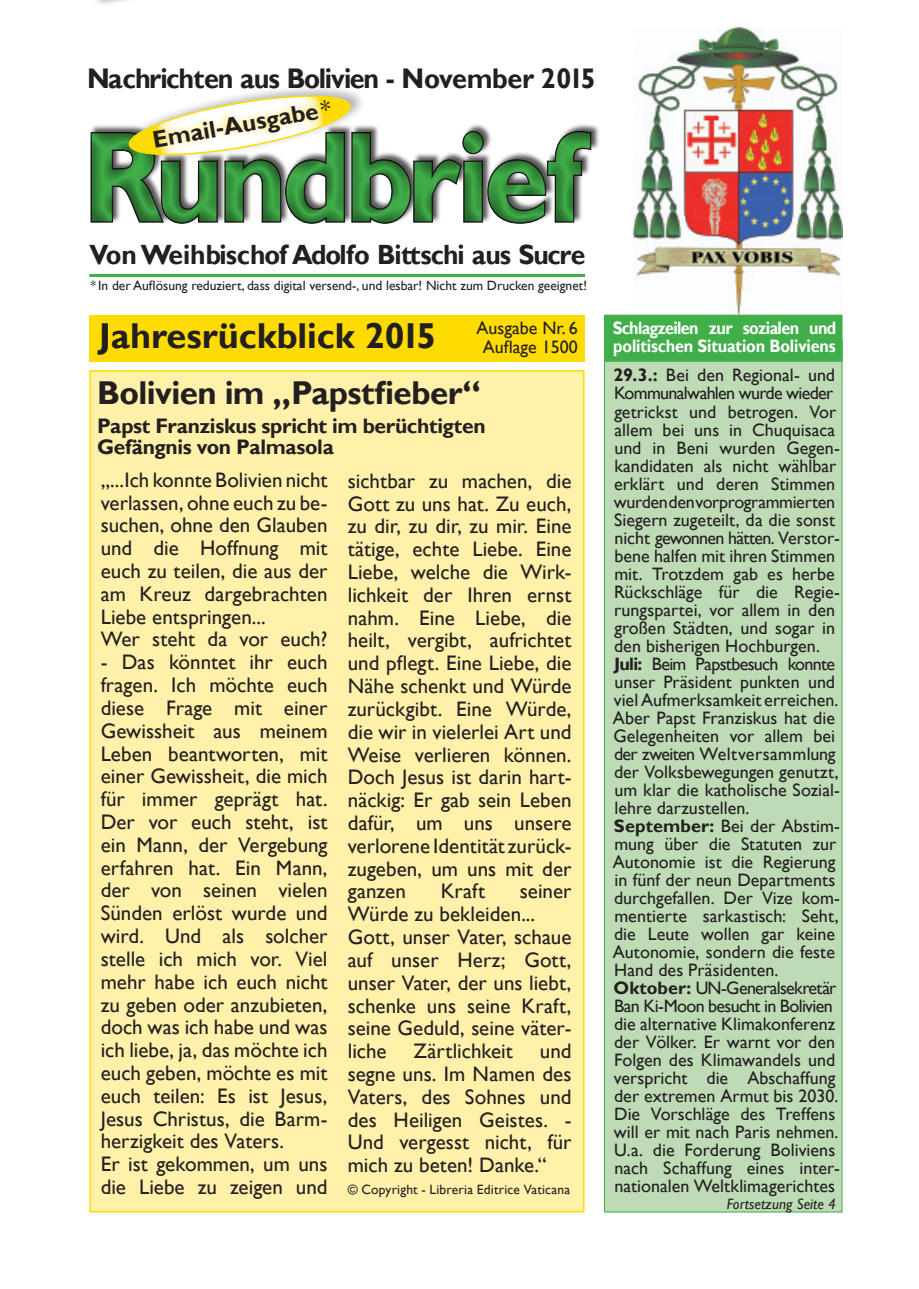
<style>
.page{position:relative;width:919px;height:1289px;background:#fff}
.page>*{position:absolute;margin:0;border:0;box-sizing:border-box;transform-origin:0 0}
.t1{font:700 128.7px "Gill Sans";letter-spacing:-.04em;color:#40ae49;scale:.91 1}
.t2{font:700 36px "Gill Sans";color:#231f20}
.t3{font:700 33px "Gill Sans";letter-spacing:-.015em;color:#231f20}
.t4{font:700 28.35px "Gill Sans";letter-spacing:-.035em;color:#231f20;scale:.95 1}
.t5{font:700 27.75px "Gill Sans";letter-spacing:-.04em;color:#231f20;scale:.95 1}
.t6{font:700 24px "Gill Sans";color:#231f20}
.t7{font:21px/22.8px "Gill Sans";color:#231f20}
.t8{font:700 21px/21px "Gill Sans";letter-spacing:-.015em;color:#231f20}
.t9{font:18px/18px "Gill Sans";color:#231f20}
.t10{font:700 18px/18px "Gill Sans";letter-spacing:-.01em;color:#fff;scale:.9 1}
.t11{font:italic 15px "Gill Sans";color:#231f20}
.t12{font:13.5px "Gill Sans";color:#231f20}
.s1{font-weight:400}
.s2{font-weight:700}
</style>
<div class="page">
<div style="left:89px;top:315px;width:496px;height:46px;background:#ffdc01"></div>
<div style="left:89px;top:370px;width:495px;height:842px;background:#fff0aa;border:2px solid #ffdc01"></div>
<img style="left:633px;top:28px;width:209px;height:286px">
<div style="left:604px;top:340px;width:238px;height:872px;background:#bedbb6;border:1px solid #40ae49"></div>
<div style="left:604px;top:315px;width:238px;height:46px;background:#40ae49"></div>
<hr style="left:89px;top:274px;width:496px;height:3px;background:#40ae49">
<div style="left:128px;top:83px;width:237px;height:76px;background:#231f20;opacity:.32"></div>
<svg style="left:90px;top:92px;width:501px;height:132px"></svg>
<div style="left:141px;top:91px;width:191px;height:62px;background:#ffdc01;opacity:.56"></div>
<h3 class="t4" style="left:87px;top:61px;width:536px">Nachrichten aus Bolivien - November 2015</h3>
<p class="t6" style="left:150px;top:125px;width:182px;rotate:-10deg">Email-Ausgabe <span class="s1">*</span></p>
<h1 class="t1" style="left:83px;top:100px;width:549px">Rundbrief</h1>
<h3 class="t5" style="left:89px;top:238px;width:523px">Von Weihbischof Adolfo Bittschi aus Sucre</h3>
<p class="t12" style="left:90px;top:278px;width:498px">* In der Auflösung reduziert, dass digital versend-, und lesbar! Nicht zum Drucken geeignet!</p>
<h2 class="t2" style="left:99px;top:314px;width:339px">Jahresrückblick 2015</h2>
<p class="t10" style="left:612px;top:319px;width:250px">Schlagzeilen zur sozialen und politischen Situation Boliviens</p>
<p class="t9" style="left:613px;top:367px;width:229px"><span class="s2">29.3.:</span> Bei den Regional- und<br>Kommunalwahlen wurde wieder getrickst und betrogen. Vor allem bei uns in Chuquisaca und in Beni wurden Gegen&shy;kandidaten als nicht wählbar erklärt und deren Stimmen wurden den vorprogrammierten<br>Siegern zugeteilt, da die sonst nicht gewonnen hätten. Verstor&shy;bene halfen mit ihren Stimmen mit. Trotzdem gab es herbe<br>Rückschläge für die Regie&shy;rungspartei, vor allem in den großen Städten, und sogar in den bisherigen Hochburgen.<br><span class="s2">Juli:</span> Beim Papstbesuch konnte unser Präsident punkten und viel Aufmerksamkeit erreichen.<br>Aber Papst Franziskus hat die<br>Gelegenheiten vor allem bei der zweiten Weltversammlung der Volksbewegungen genutzt, um klar die katholische Sozial&shy;lehre darzustellen.<br><span class="s2">September:</span> Bei der Abstim&shy;mung über die Statuten zur<br>Autonomie ist die Regierung in fünf der neun Departments durchgefallen. Der Vize kom&shy;mentierte sarkastisch: Seht, die Leute wollen gar keine<br>Autonomie, sondern die feste<br>Hand des Präsidenten.<br><span class="s2">Oktober:</span> UN-Generalsekretär<br>Ban Ki-Moon besucht in Bolivien die alternative Klimakonferenz der Völker. Er warnt vor den<br>Folgen des Klimawandels und verspricht die Abschaffung der extremen Armut bis 2030.<br>Die Vorschläge des Treffens will er mit nach Paris nehmen.<br>U.a. die Forderung Boliviens nach Schaffung eines inter&shy;nationalen Weltklimagerichtes</p>
<p class="t9" style="left:476px;top:318px;width:103px;line-height:19.5px;text-align:center">Ausgabe Nr. 6<br>Auflage 1500</p>
<h3 class="t3" style="left:97px;top:373px;width:385px">Bolivien im „Papstfieber“</h3>
<p class="t8" style="left:97px;top:416px;width:390px">Papst Franziskus spricht im berüchtigten<br>Gefängnis von Palmasola</p>
<p class="t7" style="left:101px;top:468px;width:228px">„...Ich konnte Bolivien nicht verlassen, ohne euch zu be&shy;suchen, ohne den Glauben und die Hoffnung mit euch zu teilen, die aus der am Kreuz dargebrachten<br>Liebe entspringen...<br>Wer steht da vor euch?</p>
<p class="t7" style="left:101px;top:651px;width:228px">- Das könntet ihr euch fragen. Ich möchte euch diese Frage mit einer<br>Gewissheit aus meinem<br>Leben beantworten, mit einer Gewissheit, die mich für immer geprägt hat.<br>Der vor euch steht, ist ein Mann, der Vergebung erfahren hat. Ein Mann, der von seinen vielen<br>Sünden erlöst wurde und wird. Und als solcher stelle ich mich vor. Viel mehr habe ich euch nicht zu geben oder anzubieten, doch was ich habe und was ich liebe, ja, das möchte ich euch geben, möchte es mit euch teilen: Es ist Jesus,<br>Jesus Christus, die Barm&shy;herzigkeit des Vaters.<br>Er ist gekommen, um uns die Liebe zu zeigen und</p>
<p class="t7" style="left:348px;top:469px;width:225px;text-align:justify">sichtbar zu machen, die Gott zu uns hat. Zu euch, zu dir, zu dir, zu mir. Eine tätige, echte Liebe. Eine Liebe, welche die Wirk&shy;lichkeit der Ihren ernst nahm. Eine Liebe, die heilt, vergibt, aufrichtet und pflegt. Eine Liebe, die Nähe schenkt und Würde zurückgibt. Eine Würde, die wir in vielerlei Art und Weise verlieren können.<br>Doch Jesus ist darin hart&shy;näckig: Er gab sein Leben dafür, um uns unsere verlorene Identität zurück&shy;zugeben, um uns mit der ganzen</p>
<p class="t7" style="left:440px;top:880px;width:46px">Kraft</p>
<p class="t7" style="left:348px;top:880px;width:225px;text-indent:172px">seiner<br>Würde zu bekleiden...<br>Gott, unser Vater, schaue auf unser Herz; Gott, unser Vater, der uns liebt, schenke uns seine Kraft, seine Geduld, seine väter&shy;liche</p>
<p class="t7" style="left:413px;top:1040px;width:101px">Zärtlichkeit</p>
<p class="t7" style="left:348px;top:1040px;width:225px;text-align:justify;text-indent:192px">und segne uns. Im Namen des Vaters, des Sohnes und des Heiligen Geistes. - Und vergesst nicht, für mich zu beten! Danke.“</p>
<p class="t12" style="left:348px;top:1181px;width:224px">© Copyright - Libreria Editrice Vaticana</p>
<p class="t11" style="left:726px;top:1194px;width:110px">Fortsetzung Seite 4</p>
</div>
